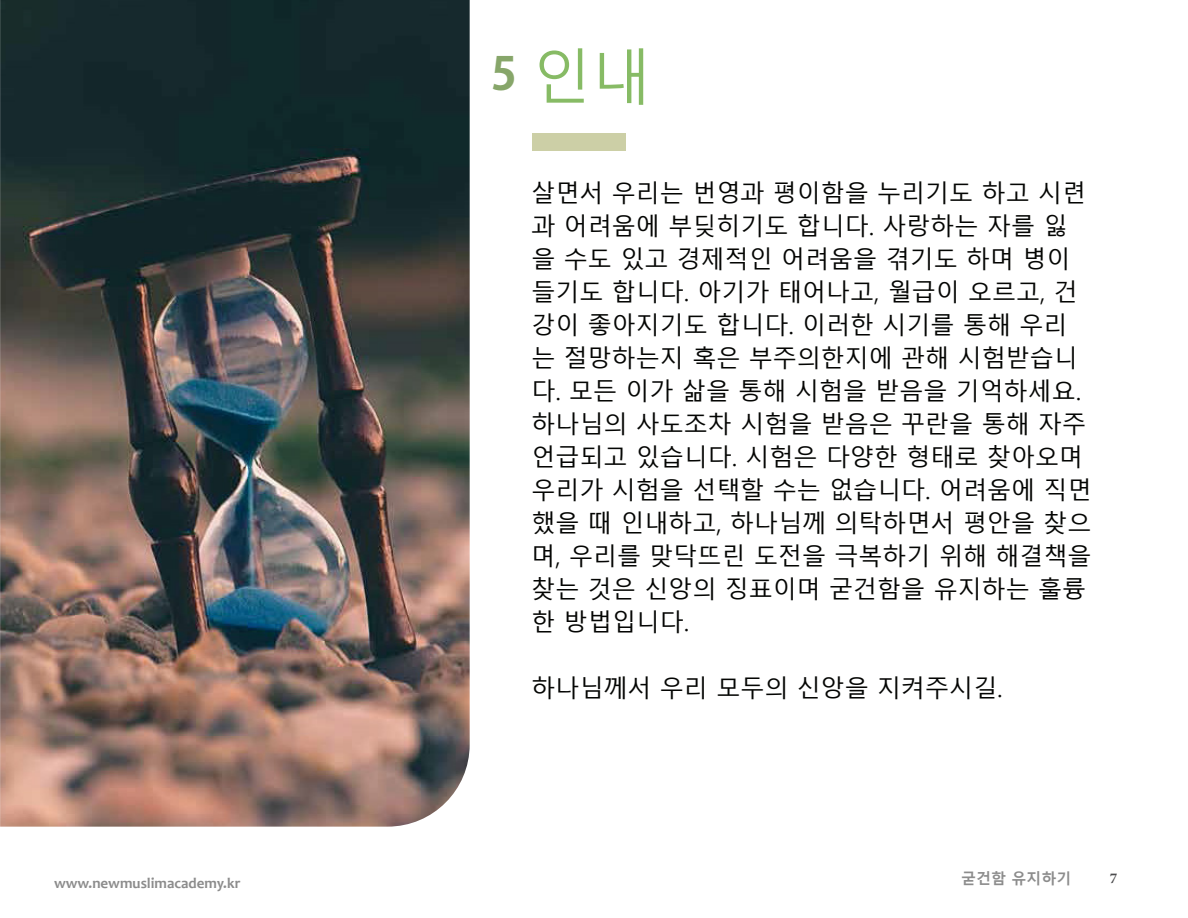
<style>
.page{position:relative;width:1188px;height:918px;background:#fff}
.page>*{position:absolute;margin:0;border:0;box-sizing:border-box;transform-origin:0 0}
.t1{font:60px "Malgun Gothic";color:#87bb65}
.t2{font:700 45px "Adobe Gothic Std";color:#87a66a}
.t3{font:24px/33px "Malgun Gothic";color:#040503}
.t4{font:700 15px "Candara";color:#8c8c8c}
.t5{font:700 15px "Malgun Gothic";color:#8c8c8c}
.t6{font:700 15px "Minion Pro";color:#4c4c4e}
</style>
<div class="page">
<img style="left:0;top:0;width:470px;height:827px">
<div style="left:532px;top:133px;width:93px;height:18px;background:#cccfa6"></div>
<p class="t2" style="left:491px;top:46px;width:27px">5</p>
<p class="t1" style="left:532px;top:44px;width:121px">인내</p>
<p class="t3" style="left:532px;top:177px;width:561px">살면서 우리는 번영과 평이함을 누리기도 하고 시련 과 어려움에 부딪히기도 합니다. 사랑하는 자를 잃 을 수도 있고 경제적인 어려움을 겪기도 하며 병이 들기도 합니다. 아기가 태어나고, 월급이 오르고, 건 강이 좋아지기도 합니다. 이러한 시기를 통해 우리 는 절망하는지 혹은 부주의한지에 관해 시험받습니 다. 모든 이가 삶을 통해 시험을 받음을 기억하세요. 하나님의 사도조차 시험을 받음은 꾸란을 통해 자주 언급되고 있습니다. 시험은 다양한 형태로 찾아오며 우리가 시험을 선택할 수는 없습니다. 어려움에 직면 했을 때 인내하고, 하나님께 의탁하면서 평안을 찾으 며, 우리를 맞닥뜨린 도전을 극복하기 위해 해결책을 찾는 것은 신앙의 징표이며 굳건함을 유지하는 훌륭 한 방법입니다.</p>
<p class="t3" style="left:532px;top:672px;width:473px">하나님께서 우리 모두의 신앙을 지켜주시길.</p>
<p class="t4" style="left:54px;top:873px;width:188px">www.newmuslimacademy.kr</p>
<p class="t5" style="left:961px;top:869px;width:112px">굳건함 유지하기</p>
<p class="t6" style="left:1110px;top:868px;width:9px">7</p>
</div>
